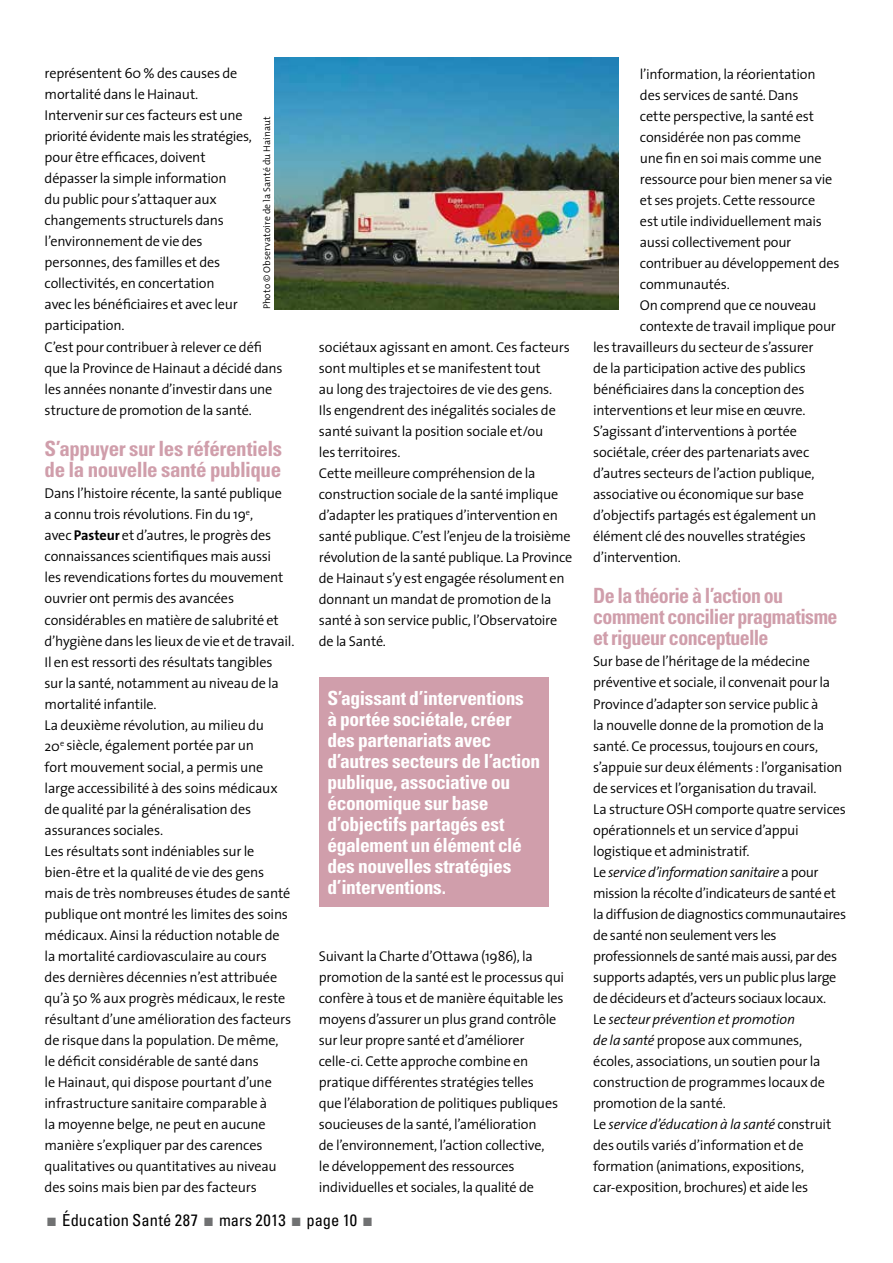
<style>
.page{position:relative;width:893px;height:1263px;background:#fff}
.page>*{position:absolute;margin:0;border:0;box-sizing:border-box;transform-origin:0 0}
.t1{font:700 condensed 21px/21px "Univers";letter-spacing:-.025em;color:#d09eab;scale:.95 1}
.t2{font:700 condensed 21px/21px "Univers";letter-spacing:-.025em;color:#d09eab}
.t3{font:700 condensed 19.5px/21px "Univers";letter-spacing:-.02em;color:#fff}
.t4{font:condensed 16.5px "Univers";letter-spacing:.005em;color:#000}
.t5{font:300 14.25px/21px "The Sans";letter-spacing:-.015em;color:#000}
.t6{font:300 9.75px "The Mix";letter-spacing:.005em;color:#000}
.s1{font-weight:700}
.s2{font-weight:900;font-stretch:normal;color:#707172}
.s3{font-style:italic}
</style>
<div class="page">
<div style="left:319px;top:677px;width:230px;height:230px;background:#d09eab"></div>
<img style="left:274px;top:57px;width:345px;height:252px">
<p class="t5" style="left:45px;top:63px;width:239px">représentent 60 % des causes de mortalité dans le Hainaut.<br>Intervenir sur ces facteurs est une priorité évidente mais les stratégies, pour être efficaces, doivent<br>dépasser la simple information<br>du public pour s’attaquer aux changements structurels dans l’environnement de vie des<br>personnes, des familles et des collectivités, en concertation<br>avec les bénéficiaires et avec leur participation.<br>C’est pour contribuer à relever ce défi que la Province de Hainaut a décidé dans les années nonante d’investir dans une structure de promotion de la santé.</p>
<h1 class="t2" style="left:45px;top:438px;width:239px">S’appuyer sur les référentiels de la nouvelle santé publique</h1>
<p class="t5" style="left:45px;top:483px;width:251px">Dans l’histoire récente, la santé publique<br>a connu trois révolutions. Fin du 19<sup>e</sup>,<br>avec <span class="s1">Pasteur</span> et d’autres, le progrès des connaissances scientifiques mais aussi<br>les revendications fortes du mouvement ouvrier ont permis des avancées considérables en matière de salubrité et d’hygiène dans les lieux de vie et de travail.<br>Il en est ressorti des résultats tangibles sur la santé, notamment au niveau de la mortalité infantile.<br>La deuxième révolution, au milieu du<br>20<sup>e</sup> siècle, également portée par un<br>fort mouvement social, a permis une large accessibilité à des soins médicaux de qualité par la généralisation des assurances sociales.<br>Les résultats sont indéniables sur le bien-être et la qualité de vie des gens mais de très nombreuses études de santé publique ont montré les limites des soins médicaux. Ainsi la réduction notable de<br>la mortalité cardiovasculaire au cours<br>des dernières décennies n’est attribuée qu’à 50 % aux progrès médicaux, le reste résultant d’une amélioration des facteurs de risque dans la population. De même,<br>le déficit considérable de santé dans<br>le Hainaut, qui dispose pourtant d’une infrastructure sanitaire comparable à<br>la moyenne belge, ne peut en aucune manière s’expliquer par des carences qualitatives ou quantitatives au niveau des soins mais bien par des facteurs</p>
<p class="t6" style="left:259px;top:309px;width:195px;rotate:-90deg">Photo © Observatoire de la Santé du Hainaut</p>
<p class="t5" style="left:319px;top:336px;width:255px">sociétaux agissant en amont. Ces facteurs sont multiples et se manifestent tout<br>au long des trajectoires de vie des gens.<br>Ils engendrent des inégalités sociales de santé suivant la position sociale et/ou<br>les territoires.<br>Cette meilleure compréhension de la construction sociale de la santé implique d’adapter les pratiques d’intervention en santé publique. C’est l’enjeu de la troisième révolution de la santé publique. La Province de Hainaut s’y est engagée résolument en donnant un mandat de promotion de la santé à son service public, l’Observatoire de la Santé.</p>
<p class="t3" style="left:327px;top:687px;width:214px">S’agissant d’interventions<br>à portée sociétale, créer des partenariats avec d’autres secteurs de l’action publique, associative ou économique sur base d’objectifs partagés est également un élément clé des nouvelles stratégies d’interventions.</p>
<p class="t5" style="left:319px;top:945px;width:247px">Suivant la Charte d’Ottawa (1986), la promotion de la santé est le processus qui confère à tous et de manière équitable les moyens d’assurer un plus grand contrôle sur leur propre santé et d’améliorer celle-ci. Cette approche combine en pratique différentes stratégies telles<br>que l’élaboration de politiques publiques soucieuses de la santé, l’amélioration<br>de l’environnement, l’action collective,<br>le développement des ressources individuelles et sociales, la qualité de</p>
<p class="t4" style="left:45px;top:1210px;width:332px"><span class="s2">ı</span>Éducation Santé 287 <span class="s2">ı</span>mars 2013 <span class="s2">ı</span> page 10 <span class="s2">ı</span></p>
<p class="t5" style="left:640px;top:63px;width:177px">l’information, la réorientation</p>
<p class="t5" style="left:640px;top:84px;width:160px">des services de santé. Dans</p>
<p class="t5" style="left:640px;top:105px;width:176px">cette perspective, la santé est</p>
<p class="t5" style="left:640px;top:126px;width:162px">considérée non pas comme</p>
<p class="t5" style="left:640px;top:147px;width:183px">une fin en soi mais comme une</p>
<p class="t5" style="left:640px;top:168px;width:194px">ressource pour bien mener sa vie</p>
<p class="t5" style="left:640px;top:189px;width:177px">et ses projets. Cette ressource</p>
<p class="t5" style="left:640px;top:210px;width:183px">est utile individuellement mais</p>
<p class="t5" style="left:640px;top:231px;width:153px">aussi collectivement pour</p>
<p class="t5" style="left:640px;top:252px;width:201px">contribuer au développement des</p>
<p class="t5" style="left:640px;top:273px;width:91px">communautés.</p>
<p class="t5" style="left:640px;top:294px;width:178px">On comprend que ce nouveau</p>
<p class="t5" style="left:640px;top:315px;width:198px">contexte de travail implique pour</p>
<p class="t5" style="left:593px;top:336px;width:222px">les travailleurs du secteur de s’assurer</p>
<p class="t5" style="left:593px;top:357px;width:214px">de la participation active des publics</p>
<p class="t5" style="left:593px;top:378px;width:213px">bénéficiaires dans la conception des</p>
<p class="t5" style="left:593px;top:399px;width:214px">interventions et leur mise en œuvre.</p>
<p class="t5" style="left:593px;top:420px;width:205px">S’agissant d’interventions à portée</p>
<p class="t5" style="left:593px;top:441px;width:218px">sociétale, créer des partenariats avec</p>
<p class="t5" style="left:593px;top:462px;width:223px">d’autres secteurs de l’action publique,</p>
<p class="t5" style="left:593px;top:483px;width:212px">associative ou économique sur base</p>
<p class="t5" style="left:593px;top:504px;width:225px">d’objectifs partagés est également un</p>
<p class="t5" style="left:593px;top:525px;width:214px">élément clé des nouvelles stratégies</p>
<p class="t5" style="left:593px;top:546px;width:89px">d’intervention.</p>
<h1 class="t1" style="left:593px;top:585px;width:259px">De la théorie à l’action ou comment concilier pragmatisme et rigueur conceptuelle</h1>
<p class="t5" style="left:593px;top:651px;width:254px">Sur base de l’héritage de la médecine préventive et sociale, il convenait pour la Province d’adapter son service public à<br>la nouvelle donne de la promotion de la santé. Ce processus, toujours en cours, s’appuie sur deux éléments : l’organisation de services et l’organisation du travail.<br>La structure OSH comporte quatre services opérationnels et un service d’appui logistique et administratif.<br>Le <span class="s3">service d’information sanitaire</span> a pour mission la récolte d’indicateurs de santé et la diffusion de diagnostics communautaires de santé non seulement vers les professionnels de santé mais aussi, par des supports adaptés, vers un public plus large de décideurs et d’acteurs sociaux locaux.<br>Le <span class="s3">secteur prévention et promotion<br>de la santé</span> propose aux communes, écoles, associations, un soutien pour la construction de programmes locaux de promotion de la santé.<br>Le <span class="s3">service d’éducation à la santé</span> construit des outils variés d’information et de formation (animations, expositions, car-exposition, brochures) et aide les</p>
</div>
